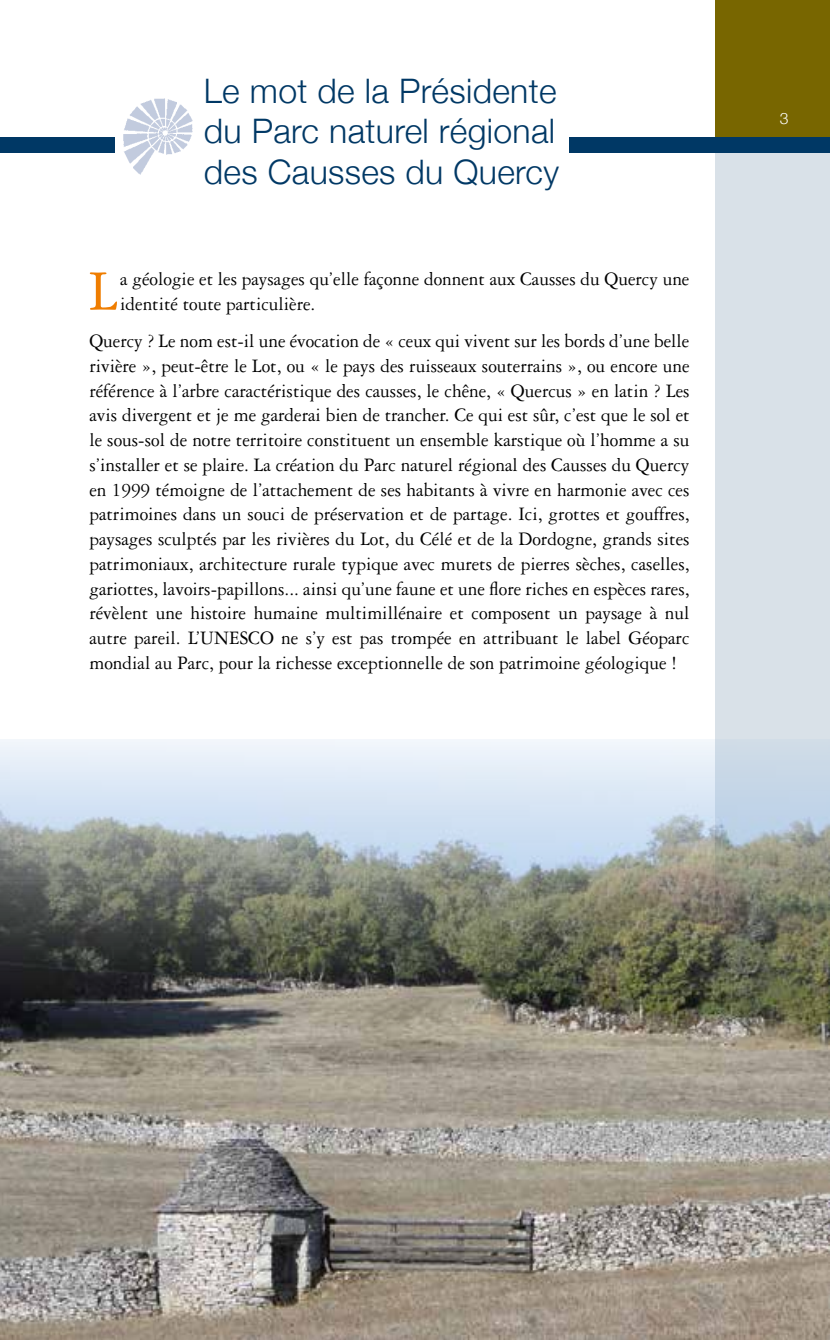
<style>
.page{position:relative;width:830px;height:1340px;background:#fff}
.page>*{position:absolute;margin:0;border:0;box-sizing:border-box;transform-origin:0 0}
.t1{font:60.75px "Garamond Three";color:#ef7d00;scale:.94 1}
.t2{font:300 33.75px/40.5px "Helvetica Neue";letter-spacing:.01em;color:#003865;text-align:justify}
.t3{font:20.25px/24.8px "Garamond Three";color:#000;scale:.95 1}
.t4{font:300 15.75px "Helvetica Neue";color:#fff}
</style>
<div class="page">
<div style="left:714px;top:0;width:115px;height:148px;background:#786600"></div>
<div style="left:0;top:137px;width:115px;height:16px;background:#003865"></div>
<div style="left:714px;top:153px;width:115px;height:1186px;background:#d9e1e8"></div>
<img style="left:123px;top:98px;width:70px;height:77px">
<div style="left:569px;top:137px;width:260px;height:16px;background:#003865"></div>
<img style="left:0;top:739px;width:829px;height:600px">
<h2 class="t2" style="left:204px;top:68px;width:356px">Le mot de la Présidente du Parc naturel régional des Causses du Quercy</h2>
<h1 class="t1" style="left:89px;top:258px;width:32px">L</h1>
<p class="t3" style="left:120px;top:266px;width:600px">a géologie et les paysages qu’elle façonne donnent aux Causses du Quercy une identité toute particulière.</p>
<p class="t3" style="left:89px;top:329px;width:633px;text-align:justify">Quercy ? Le nom est-il une évocation de « ceux qui vivent sur les bords d’une belle rivière », peut-être le Lot, ou « le pays des ruisseaux souterrains », ou encore une référence à l’arbre caractéristique des causses, le chêne, « Quercus » en latin ? Les avis divergent et je me garderai bien de trancher. Ce qui est sûr, c’est que le sol et le sous-sol de notre territoire constituent un ensemble karstique où l’homme a su s’installer et se plaire. La création du Parc naturel régional des Causses du Quercy en 1999 témoigne de l’attachement de ses habitants à vivre en harmonie avec ces patrimoines dans un souci de préservation et de partage. Ici, grottes et gouffres, paysages sculptés par les rivières du Lot, du Célé et de la Dordogne, grands sites patrimoniaux, architecture rurale typique avec murets de pierres sèches, caselles, gariottes, lavoirs-papillons... ainsi qu’une faune et une flore riches en espèces rares, révèlent une histoire humaine multimillénaire et composent un paysage à nul autre pareil. L’UNESCO ne s’y est pas trompée en attribuant le label Géoparc mondial au Parc, pour la richesse exceptionnelle de son patrimoine géologique !</p>
<p class="t4" style="left:779px;top:105px;width:10px">3</p>
</div>
